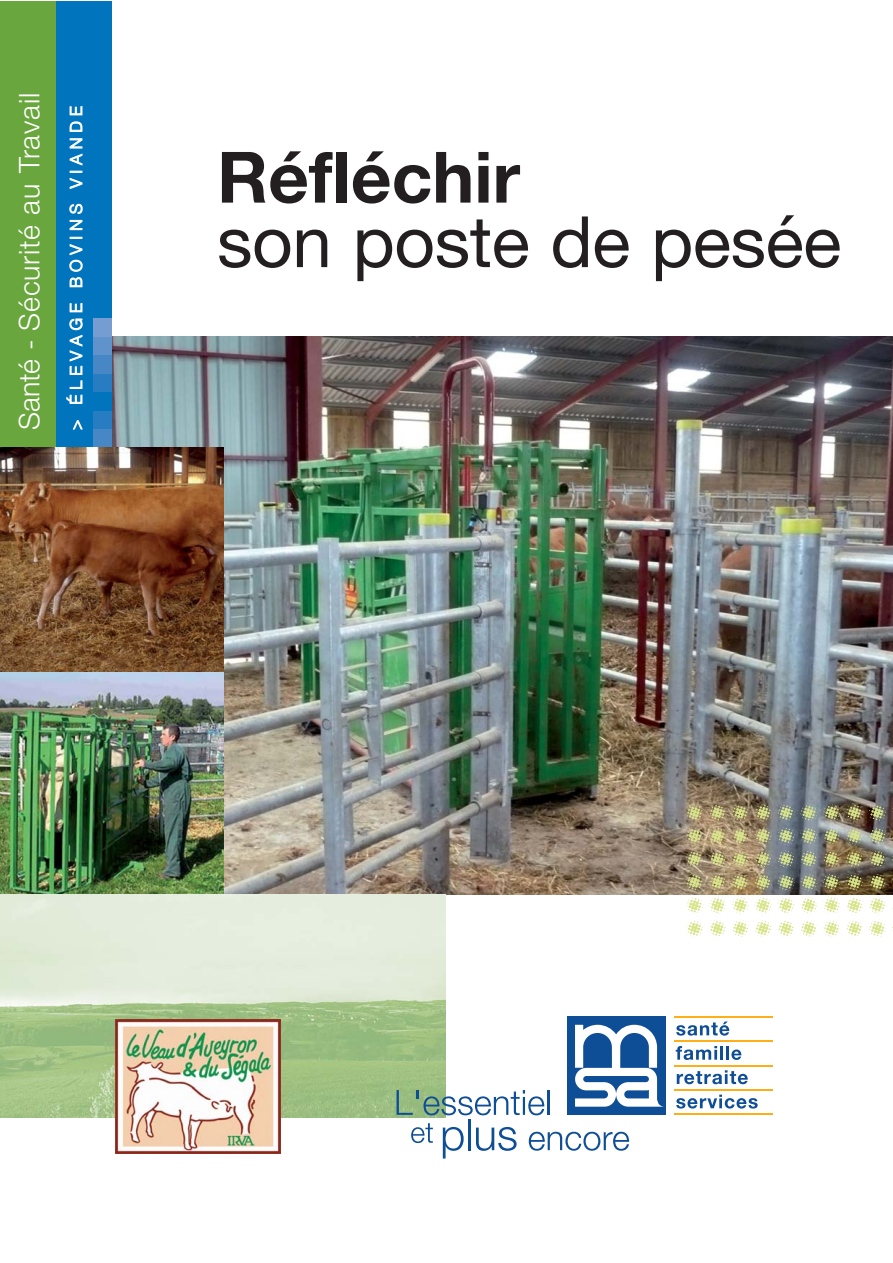
<style>
.page{position:relative;width:893px;height:1263px;background:#fff}
.page>*{position:absolute;margin:0;border:0;box-sizing:border-box;transform-origin:0 0}
.t1{font:70.95px "Helvetica Neue";letter-spacing:-.005em;color:#231f20}
.t2{font:700 70.95px "Helvetica Neue";color:#231f20}
.t3{font:300 28.5px "Helvetica Neue";letter-spacing:.03em;color:#fff}
.t4{font:300 16.5px "Helvetica Neue";letter-spacing:.31em;color:#fff}
</style>
<div class="page">
<img style="left:112px;top:336px;width:780px;height:558px">
<div style="left:0;top:1px;width:112px;height:447px;background:#0074bc"></div>
<div style="left:0;top:1px;width:56px;height:447px;background:#69a63d"></div>
<div style="left:93px;top:319px;width:19px;height:18px;background:#769dd2"></div>
<div style="left:93px;top:337px;width:19px;height:19px;background:#6092cc"></div>
<div style="left:93px;top:356px;width:19px;height:18px;background:#4887c6"></div>
<div style="left:93px;top:374px;width:19px;height:18px;background:#287cc1"></div>
<div style="left:93px;top:411px;width:19px;height:18px;background:#287cc1"></div>
<div style="left:93px;top:429px;width:19px;height:19px;background:#4887c6"></div>
<img style="left:667px;top:802px;width:225px;height:137px">
<img style="left:0;top:448px;width:223px;height:446px">
<img style="left:0;top:894px;width:445px;height:223px">
<svg style="left:676px;top:1021px;width:53px;height:15px"></svg>
<svg style="left:676px;top:1046px;width:41px;height:14px"></svg>
<hr style="left:720px;top:1046px;width:3px;height:14px;background:#0e4e96">
<hr style="left:726px;top:1046px;width:3px;height:14px;background:#0e4e96">
<svg style="left:731px;top:1049px;width:10px;height:11px"></svg>
<svg style="left:677px;top:1070px;width:71px;height:14px"></svg>
<svg style="left:676px;top:1094px;width:82px;height:14px"></svg>
<hr style="left:674px;top:1016px;width:98px;height:1px;background:#fcaf17">
<hr style="left:674px;top:1041px;width:98px;height:1px;background:#fcaf17">
<hr style="left:674px;top:1065px;width:98px;height:1px;background:#fcaf17">
<hr style="left:674px;top:1089px;width:98px;height:1px;background:#fcaf17">
<hr style="left:674px;top:1114px;width:98px;height:1px;background:#fcaf17">
<div style="left:567px;top:1016px;width:98px;height:99px;background:#0e4e96"></div>
<svg style="left:575px;top:1025px;width:89px;height:82px"></svg>
<svg style="left:443px;top:1127px;width:21px;height:31px"></svg>
<hr style="left:468px;top:1119px;width:3px;height:31px;background:#0e4e96">
<svg style="left:476px;top:1127px;width:41px;height:24px"></svg>
<svg style="left:529px;top:1132px;width:100px;height:19px"></svg>
<svg style="left:411px;top:1123px;width:22px;height:20px"></svg>
<svg style="left:396px;top:1090px;width:148px;height:25px"></svg>
<hr style="left:547px;top:1090px;width:2px;height:25px;background:#0e4e96">
<img style="left:116px;top:1020px;width:165px;height:134px">
<p class="t3" style="left:19px;top:430px;width:338px;rotate:-90deg">Santé - Sécurité au Travail</p>
<p class="t4" style="left:70px;top:430px;width:325px;rotate:-90deg">&gt; ÉLEVAGE BOVINS VIANDE</p>
<h1 class="t2" style="left:217px;top:152px;width:305px">Réfléchir</h1>
<h1 class="t1" style="left:217px;top:216px;width:626px">son poste de pesée</h1>
</div>
